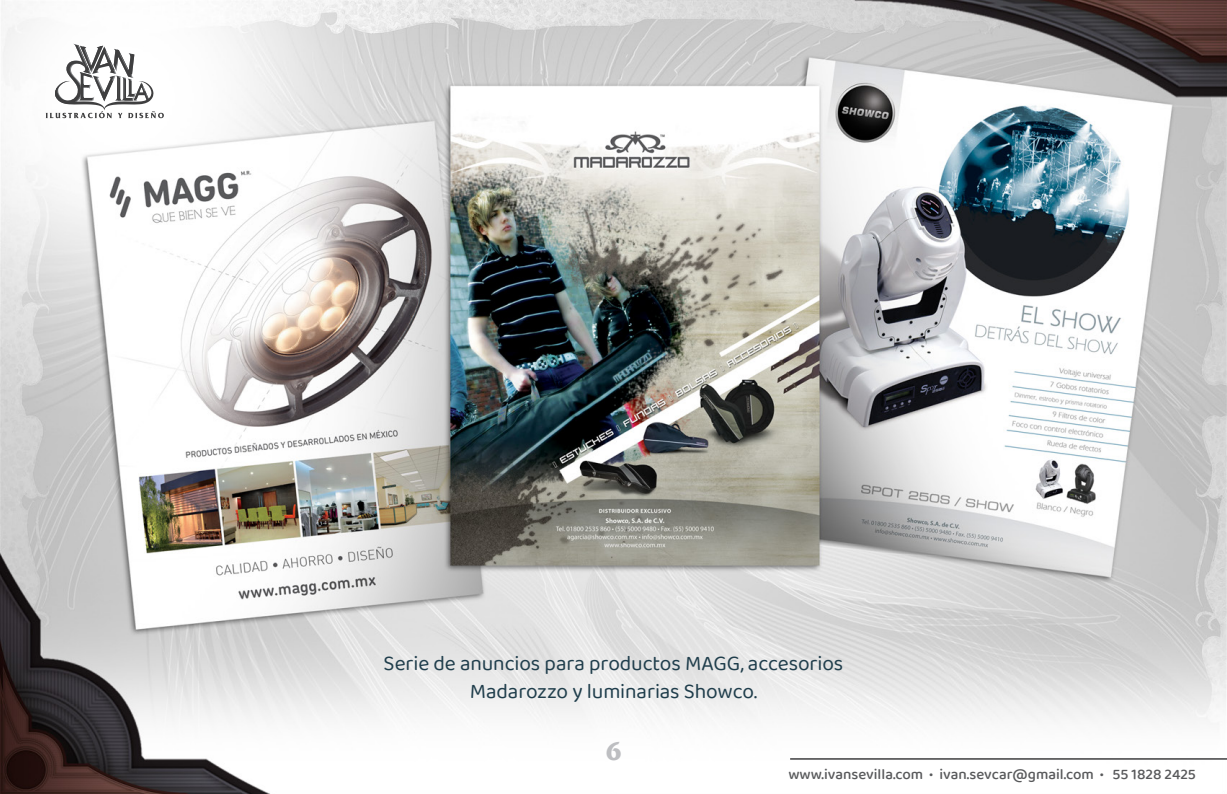
<style>
.page{position:relative;width:1227px;height:794px;background:#fff}
.page>*{position:absolute;margin:0;border:0;box-sizing:border-box;transform-origin:0 0}
.t1{font:700 27px "France";color:#bdbec1}
.t2{font:21px/28.5px "Baloo Chettan 2";letter-spacing:-.005em;color:#203e4c;text-align:center}
.t3{font:500 15px "Baloo 2";color:#58595b}
</style>
<div class="page">
<img style="left:0;top:0;width:1227px;height:793px">
<svg style="left:46px;top:44px;width:118px;height:74px"></svg>
<hr style="left:790px;top:758px;width:437px;height:1px;background:#3f3f40">
<p class="t2" style="left:383px;top:648px;width:461px">Serie de anuncios para productos MAGG, accesorios<br>Madarozzo y luminarias Showco.</p>
<p class="t1" style="left:606px;top:736px;width:17px">6</p>
<p class="t3" style="left:788px;top:763px;width:409px">www.ivansevilla.com • ivan.sevcar@gmail.com • 55 1828 2425</p>
</div>
